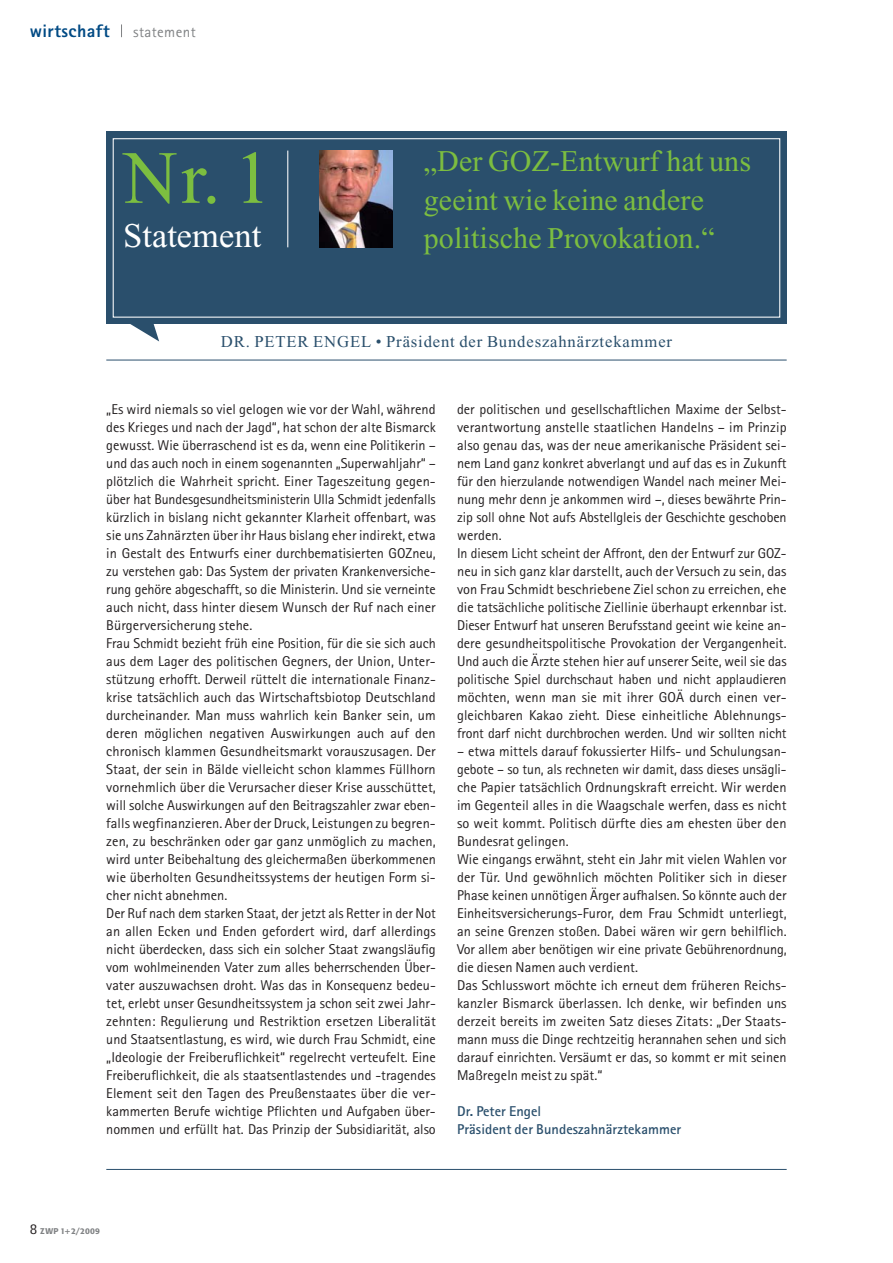
<style>
.page{position:relative;width:893px;height:1263px;background:#fff}
.page>*{position:absolute;margin:0;border:0;box-sizing:border-box;transform-origin:0 0}
.t1{font:75px "Times New Roman";color:#7cbe40}
.t2{font:34.5px "Times New Roman";color:#fff}
.t3{font:30px/38.1px "Times New Roman";letter-spacing:.005em;color:#7cbe40}
.t4{font:800 18px "Rotis Sans Serif";letter-spacing:.025em;color:#004a84}
.t5{font:16.5px "Times New Roman";letter-spacing:.05em;color:#2a4f6c}
.t6{font:15px "Rotis Sans Serif";letter-spacing:.025em;color:#808284}
.t7{font:14.25px/18px "Rotis Sans Serif";color:#231f20}
.t8{font:700 14.25px/18px "Rotis Sans Serif";letter-spacing:.005em;color:#2a4f6c}
.t9{font:500 8.25px "Formata";letter-spacing:.02em;color:#808284}
.s1{font-family:"Rotis Sans Serif";font-weight:400;font-size:15px;color:#231f20}
</style>
<div class="page">
<div style="left:106px;top:132px;width:681px;height:192px;background:#2a4f6c"></div>
<svg style="left:121px;top:24px;width:1px;height:13px"></svg>
<hr style="left:106px;top:1169px;width:681px;height:1px;background:#2a4f6c">
<hr style="left:106px;top:360px;width:681px;height:1px;background:#2a4f6c">
<div style="left:113px;top:138px;width:667px;height:180px;border:1px solid #fff"></div>
<svg style="left:130px;top:324px;width:29px;height:17px"></svg>
<hr style="left:287px;top:151px;width:1px;height:96px;background:#fff">
<img style="left:319px;top:151px;width:74px;height:96px">
<p class="t4" style="left:30px;top:25px;width:81px">wirtschaft</p>
<p class="t6" style="left:133px;top:27px;width:64px">statement</p>
<h1 class="t1" style="left:123px;top:151px;width:150px">Nr. 1</h1>
<h2 class="t2" style="left:123px;top:223px;width:139px">Statement</h2>
<h3 class="t3" style="left:424px;top:145px;width:329px">„Der GOZ-Entwurf hat uns geeint wie keine andere politische Provokation.“</h3>
<p class="t5" style="left:221px;top:335px;width:453px">DR. PETER ENGEL • Präsident der Bundeszahnärztekammer</p>
<p class="t7" style="left:106px;top:402px;width:331px">„Es wird niemals so viel gelogen wie vor der Wahl, während des Krieges und nach der Jagd“, hat schon der alte Bismarck gewusst. Wie überraschend ist es da, wenn eine Politikerin – und das auch noch in einem sogenannten „Superwahljahr“ – plötzlich die Wahrheit spricht. Einer Tageszeitung gegen&shy;über hat Bundesgesundheitsministerin Ulla Schmidt jedenfalls kürzlich in bislang nicht gekannter Klarheit offenbart, was sie uns Zahnärzten über ihr Haus bislang eher indirekt, etwa in Gestalt des Entwurfs einer durchbematisierten GOZneu, zu verstehen gab: Das System der privaten Krankenversiche&shy;rung gehöre abgeschafft, so die Ministerin. Und sie verneinte auch nicht, dass hinter diesem Wunsch der Ruf nach einer Bürgerversicherung stehe.<br>Frau Schmidt bezieht früh eine Position, für die sie sich auch aus dem Lager des politischen Gegners, der Union, Unter&shy;stützung erhofft. Derweil rüttelt die internationale Finanz&shy;krise tatsächlich auch das Wirtschaftsbiotop Deutschland durcheinander. Man muss wahrlich kein Banker sein, um deren möglichen negativen Auswirkungen auch auf den chronisch klammen Gesundheitsmarkt vorauszusagen. Der Staat, der sein in Bälde vielleicht schon klammes Füllhorn vornehmlich über die Verursacher dieser Krise ausschüttet, will solche Auswirkungen auf den Beitragszahler zwar eben&shy;falls wegfinanzieren. Aber der Druck, Leistungen zu begren&shy;zen, zu beschränken oder gar ganz unmöglich zu machen, wird unter Beibehaltung des gleichermaßen überkommenen wie überholten Gesundheitssystems der heutigen Form si&shy;cher nicht abnehmen.<br>Der Ruf nach dem starken Staat, der jetzt als Retter in der Not an allen Ecken und Enden gefordert wird, darf allerdings nicht überdecken, dass sich ein solcher Staat zwangsläufig vom wohlmeinenden Vater zum alles beherrschenden Über&shy;vater auszuwachsen droht. Was das in Konsequenz bedeu&shy;tet, erlebt unser Gesundheitssystem ja schon seit zwei Jahr&shy;zehnten: Regulierung und Restriktion ersetzen Liberalität und Staatsentlastung, es wird, wie durch Frau Schmidt, eine „Ideologie der Freiberuflichkeit“ regelrecht verteufelt. Eine Freiberuflichkeit, die als staatsentlastendes und -tragendes Element seit den Tagen des Preußenstaates über die ver&shy;kammerten Berufe wichtige Pflichten und Aufgaben über&shy;nommen und erfüllt hat. Das Prinzip der Subsidiarität, also</p>
<p class="t7" style="left:457px;top:402px;width:331px">der politischen und gesellschaftlichen Maxime der Selbst&shy;verantwortung anstelle staatlichen Handelns – im Prinzip also genau das, was der neue amerikanische Präsident sei&shy;nem Land ganz konkret abverlangt und auf das es in Zukunft für den hierzulande notwendigen Wandel nach meiner Mei&shy;nung mehr denn je ankommen wird –, dieses bewährte Prin&shy;zip soll ohne Not aufs Abstellgleis der Geschichte geschoben werden.<br>In diesem Licht scheint der Affront, den der Entwurf zur GOZ&shy;neu in sich ganz klar darstellt, auch der Versuch zu sein, das von Frau Schmidt beschriebene Ziel schon zu erreichen, ehe die tatsächliche politische Ziellinie überhaupt erkennbar ist.<br>Dieser Entwurf hat unseren Berufsstand geeint wie keine an&shy;dere gesundheitspolitische Provokation der Vergangenheit.<br>Und auch die Ärzte stehen hier auf unserer Seite, weil sie das politische Spiel durchschaut haben und nicht applaudieren möchten, wenn man sie mit ihrer GOÄ durch einen ver&shy;gleichbaren Kakao zieht. Diese einheitliche Ablehnungs&shy;front darf nicht durchbrochen werden. Und wir sollten nicht</p>
<p class="t7" style="left:457px;top:744px;width:331px">– etwa mittels darauf fokussierter Hilfs- und Schulungsan&shy;gebote – so tun, als rechneten wir damit, dass dieses unsägli&shy;che Papier tatsächlich Ordnungskraft erreicht. Wir werden im Gegenteil alles in die Waagschale werfen, dass es nicht so weit kommt. Politisch dürfte dies am ehesten über den Bundesrat gelingen.<br>Wie eingangs erwähnt, steht ein Jahr mit vielen Wahlen vor der Tür. Und gewöhnlich möchten Politiker sich in dieser Phase keinen unnötigen Ärger aufhalsen. So könnte auch der Einheitsversicherungs-Furor, dem Frau Schmidt unterliegt, an seine Grenzen stoßen. Dabei wären wir gern behilflich.<br>Vor allem aber benötigen wir eine private Gebührenordnung, die diesen Namen auch verdient.<br>Das Schlusswort möchte ich erneut dem früheren Reichs&shy;kanzler Bismarck überlassen. Ich denke, wir befinden uns derzeit bereits im zweiten Satz dieses Zitats: „Der Staats&shy;mann muss die Dinge rechtzeitig herannahen sehen und sich darauf einrichten. Versäumt er das, so kommt er mit seinen Maßregeln meist zu spät.“</p>
<p class="t8" style="left:457px;top:1104px;width:226px">Dr. Peter Engel<br>Präsident der Bundeszahnärztekammer</p>
<p class="t9" style="left:30px;top:1227px;width:71px"><span class="s1">8</span> ZWP 1+2/2009</p>
</div>
